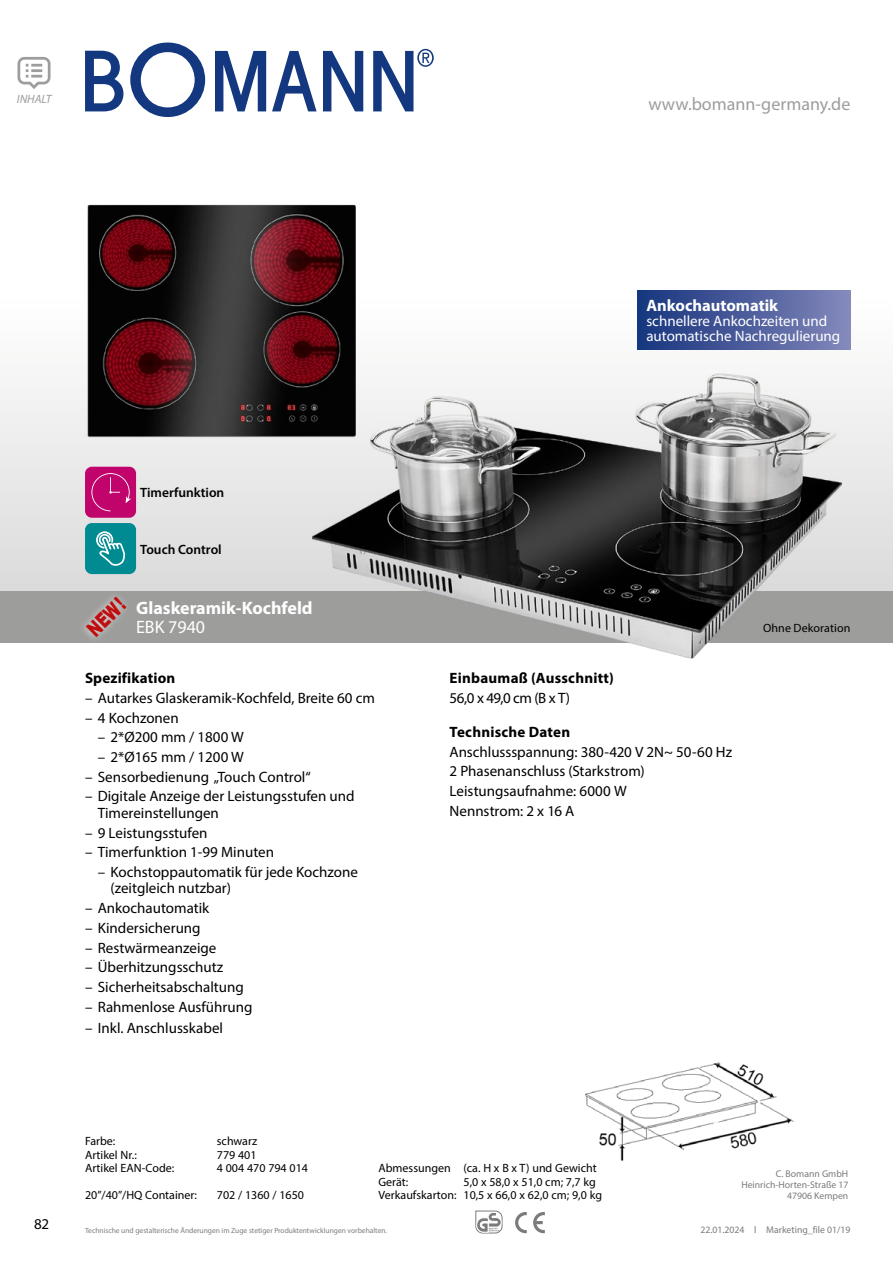
<style>
.page{position:relative;width:893px;height:1263px;background:#fff}
.page>*{position:absolute;margin:0;border:0;box-sizing:border-box;transform-origin:0 0}
.t1{font:900 21px "Arial";color:#c00d0e;scale:.7 1}
.t2{font:18px "Myriad Pro";color:#9d9d9c}
.t3{font:700 18px "Myriad Pro";color:#fff}
.t4{font:18px "Myriad Pro";color:#fff}
.t5{font:700 16.5px "Myriad Pro";color:#fff}
.t6{font:15px/19.6px "Myriad Pro";color:#000}
.t7{font:15px/15px "Myriad Pro";color:#fff}
.t8{font:700 15px "Myriad Pro";letter-spacing:.015em;color:#000}
.t9{font:600 13.5px "Myriad Pro";color:#000}
.t10{font:12px/13.5px "Myriad Pro";color:#000}
.t11{font:italic 12px "Myriad Pro";color:#9d9d9c}
.t12{font:9.75px/11.2px "Myriad Pro";color:#7c7b7b;text-align:right}
.t13{font:7.5px "Myriad Pro";color:#7c7b7b}
</style>
<div class="page">
<svg style="left:18px;top:57px;width:33px;height:32px"></svg>
<div style="left:0;top:298px;width:893px;height:297px;background:linear-gradient(to bottom,#fff,#dadada)"></div>
<svg style="left:515px;top:1212px;width:12px;height:21px"></svg>
<svg style="left:533px;top:1212px;width:12px;height:21px"></svg>
<div style="left:0;top:591px;width:893px;height:51px;background:#9d9d9c"></div>
<svg style="left:323px;top:51px;width:40px;height:60px"></svg>
<svg style="left:373px;top:49px;width:61px;height:62px"></svg>
<svg style="left:215px;top:51px;width:51px;height:60px"></svg>
<svg style="left:85px;top:51px;width:38px;height:60px"></svg>
<svg style="left:130px;top:43px;width:75px;height:74px"></svg>
<svg style="left:272px;top:51px;width:45px;height:60px"></svg>
<img style="left:305px;top:363px;width:545px;height:296px">
<img style="left:585px;top:1062px;width:209px;height:99px">
<div style="left:85px;top:467px;width:51px;height:51px;background:#c0046b;border-radius:7px"></div>
<svg style="left:91px;top:473px;width:40px;height:38px"></svg>
<div style="left:85px;top:523px;width:51px;height:51px;background:#008b93;border-radius:7px"></div>
<svg style="left:75px;top:530px;width:62px;height:113px"></svg>
<img style="left:78px;top:204px;width:286px;height:239px">
<svg style="left:475px;top:1210px;width:27px;height:23px"></svg>
<div style="left:638px;top:290px;width:212px;height:60px;background:linear-gradient(to right,#16347d,#8287ba)"></div>
<p class="t11" style="left:17px;top:91px;width:36px">INHALT</p>
<p class="t2" style="left:648px;top:93px;width:203px">www.bomann-germany.de</p>
<p class="t5" style="left:646px;top:295px;width:133px">Ankochautomatik</p>
<p class="t7" style="left:646px;top:313px;width:195px">schnellere Ankochzeiten und automatische Nachregulierung</p>
<p class="t9" style="left:140px;top:484px;width:86px">Timerfunktion</p>
<p class="t9" style="left:140px;top:540px;width:83px">Touch Control</p>
<h1 class="t1" style="left:80px;top:622px;width:65px;rotate:-45deg">NEW!</h1>
<p class="t3" style="left:136px;top:596px;width:178px">Glaskeramik-Kochfeld</p>
<p class="t4" style="left:136px;top:616px;width:71px">EBK 7940</p>
<p class="t8" style="left:85px;top:668px;width:92px">Spezifikation</p>
<p class="t6" style="left:85px;top:688px;width:291px">– Autarkes Glaskeramik-Kochfeld, Breite 60 cm</p>
<p class="t6" style="left:85px;top:707px;width:95px">– 4 Kochzonen</p>
<p class="t6" style="left:98px;top:727px;width:147px">– 2*Ø200 mm / 1800 W</p>
<p class="t6" style="left:98px;top:747px;width:147px">– 2*Ø165 mm / 1200 W</p>
<p class="t6" style="left:85px;top:766px;width:227px">– Sensorbedienung „Touch Control“</p>
<p class="t6" style="left:98px;top:788px;width:258px;line-height:16.5px;text-indent:-13px">– Digitale Anzeige der Leistungsstufen und<br>Timereinstellungen</p>
<p class="t6" style="left:85px;top:822px;width:124px">– 9 Leistungsstufen</p>
<p class="t6" style="left:85px;top:842px;width:191px">– Timerfunktion 1-99 Minuten</p>
<p class="t6" style="left:111px;top:863px;width:249px;line-height:16.5px;text-indent:-13px">– Kochstoppautomatik für jede Kochzone (zeitgleich nutzbar)</p>
<p class="t6" style="left:85px;top:898px;width:126px">– Ankochautomatik</p>
<p class="t6" style="left:85px;top:918px;width:117px">– Kindersicherung</p>
<p class="t6" style="left:85px;top:937px;width:133px">– Restwärmeanzeige</p>
<p class="t6" style="left:85px;top:957px;width:140px">– Überhitzungsschutz</p>
<p class="t6" style="left:85px;top:977px;width:160px">– Sicherheitsabschaltung</p>
<p class="t6" style="left:85px;top:996px;width:169px">– Rahmenlose Ausführung</p>
<p class="t6" style="left:85px;top:1018px;width:140px">– Inkl. Anschlusskabel</p>
<p class="t8" style="left:450px;top:668px;width:166px">Einbaumaß (Ausschnitt)</p>
<p class="t6" style="left:450px;top:688px;width:122px">56,0 x 49,0 cm (B x T)</p>
<p class="t8" style="left:450px;top:722px;width:122px">Technische Daten</p>
<p class="t6" style="left:450px;top:741px;width:284px">Anschlussspannung: 380-420 V 2N~ 50-60 Hz<br>2 Phasenanschluss (Starkstrom)<br>Leistungsaufnahme: 6000 W<br>Nennstrom: 2 x 16 A</p>
<p class="t10" style="left:763px;top:620px;width:89px">Ohne Dekoration</p>
<p class="t6" style="left:34px;top:1214px;width:17px">82</p>
<p class="t10" style="left:85px;top:1134px;width:32px">Farbe:</p>
<p class="t10" style="left:217px;top:1134px;width:42px">schwarz</p>
<p class="t10" style="left:85px;top:1148px;width:53px">Artikel Nr.:</p>
<p class="t10" style="left:217px;top:1148px;width:41px">779 401</p>
<p class="t10" style="left:85px;top:1161px;width:91px">Artikel EAN-Code:</p>
<p class="t10" style="left:217px;top:1161px;width:93px">4 004 470 794 014</p>
<p class="t10" style="left:85px;top:1188px;width:114px">20”/40”/HQ Container:</p>
<p class="t10" style="left:217px;top:1188px;width:89px">702 / 1360 / 1650</p>
<p class="t10" style="left:378px;top:1161px;width:220px">Abmessungen (ca. H x B x T) und Gewicht<br>Gerät:</p>
<p class="t10" style="left:378px;top:1175px;width:225px;text-indent:85px">5,0 x 58,0 x 51,0 cm; 7,7 kg<br>Verkaufskarton: 10,5 x 66,0 x 62,0 cm; 9,0 kg</p>
<p class="t13" style="left:85px;top:1226px;width:304px">Technische und gestalterische Änderungen im Zuge stetiger Produktentwicklungen vorbehalten.</p>
<p class="t12" style="left:741px;top:1168px;width:108px">C. Bomann GmbH<br>Heinrich-Horten-Straße 17<br>47906 Kempen</p>
<p class="t12" style="left:700px;top:1224px;width:152px">22.01.2024 l Marketing_file 01/19</p>
</div>
